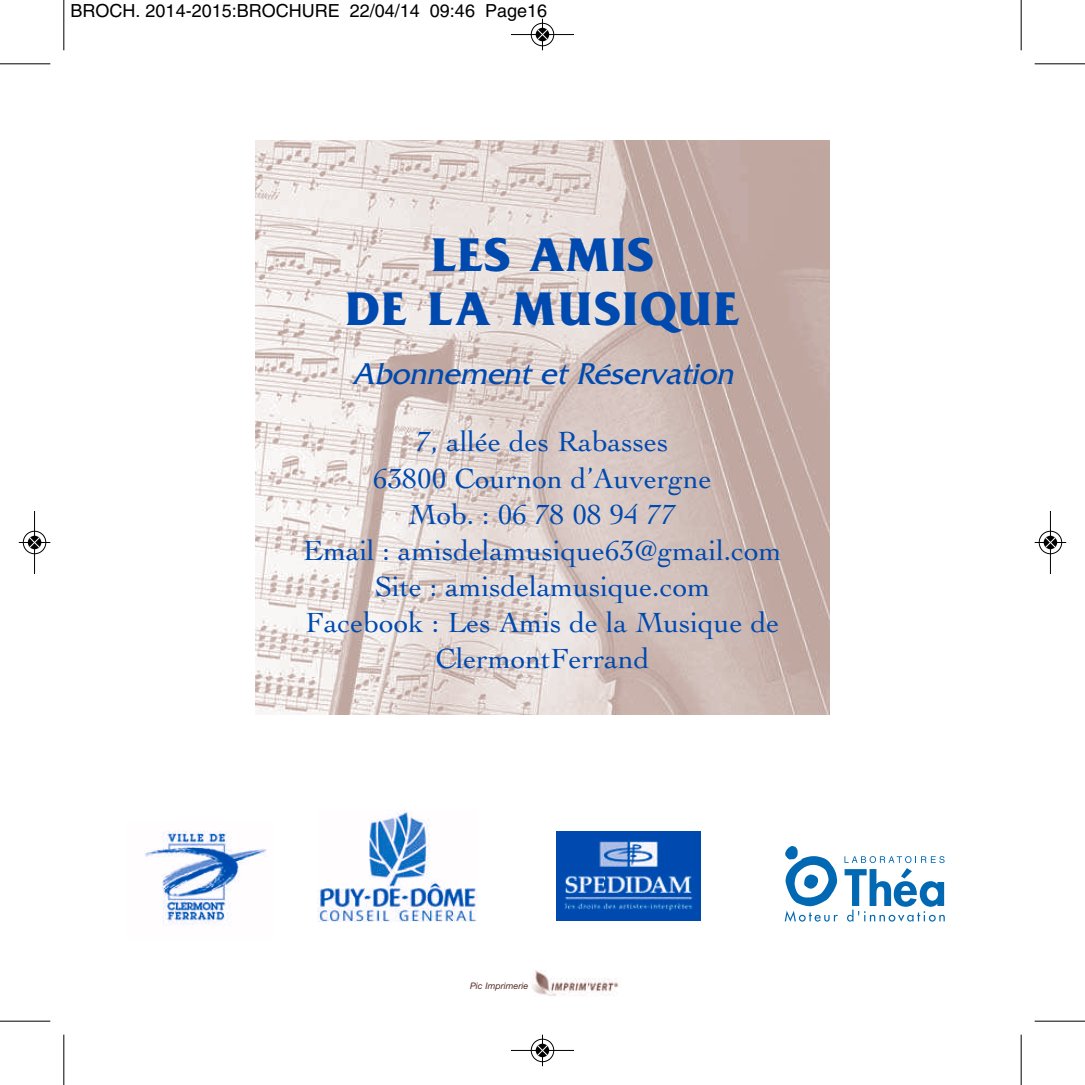
<style>
.page{position:relative;width:1085px;height:1085px;background:#fff}
.page>*{position:absolute;margin:0;border:0;box-sizing:border-box;transform-origin:0 0}
.t1{font:700 49.5px/54px "Friz Quadrata";letter-spacing:.05em;color:#0049af;text-align:center}
.t2{font:italic 31.5px "Friz Quadrata";color:#0049af}
.t3{font:29.25px/36px "Cochin";color:#0049af;text-align:center}
.t4{font:18px "Helvetica";color:#000}
.t5{font:italic 9px "Helvetica Neue";color:#552b24}
</style>
<div class="page">
<img style="left:145px;top:831px;width:122px;height:95px">
<img style="left:255px;top:140px;width:574px;height:574px">
<img style="left:556px;top:831px;width:144px;height:89px">
<svg style="left:844px;top:856px;width:100px;height:6px"></svg>
<svg style="left:784px;top:846px;width:53px;height:75px"></svg>
<svg style="left:844px;top:868px;width:100px;height:53px"></svg>
<img style="left:317px;top:810px;width:160px;height:111px">
<img style="left:532px;top:970px;width:86px;height:26px">
<hr style="left:63px;top:0;width:1px;height:50px;background:#000">
<hr style="left:0;top:63px;width:50px;height:1px;background:#000">
<hr style="left:1020px;top:0;width:1px;height:50px;background:#000">
<hr style="left:1034px;top:63px;width:50px;height:1px;background:#000">
<hr style="left:63px;top:1034px;width:1px;height:50px;background:#000">
<hr style="left:0;top:1020px;width:50px;height:1px;background:#000">
<hr style="left:1020px;top:1034px;width:1px;height:50px;background:#000">
<hr style="left:1034px;top:1020px;width:50px;height:1px;background:#000">
<div style="left:530px;top:23px;width:24px;height:23px;border:1px solid #fff;border-radius:50%"></div>
<hr style="left:511px;top:34px;width:63px;height:1px;background:#000">
<hr style="left:542px;top:19px;width:1px;height:31px;background:#000">
<div style="left:531px;top:23px;width:23px;height:23px;border:1px solid #000;border-radius:50%"></div>
<svg style="left:535px;top:28px;width:14px;height:13px"></svg>
<svg style="left:536px;top:29px;width:12px;height:11px"></svg>
<div style="left:530px;top:1038px;width:24px;height:24px;border:1px solid #fff;border-radius:50%"></div>
<hr style="left:511px;top:1049px;width:63px;height:1px;background:#000">
<hr style="left:542px;top:1034px;width:1px;height:31px;background:#000">
<div style="left:531px;top:1038px;width:23px;height:23px;border:1px solid #000;border-radius:50%"></div>
<svg style="left:535px;top:1043px;width:14px;height:13px"></svg>
<svg style="left:536px;top:1044px;width:12px;height:11px"></svg>
<div style="left:23px;top:530px;width:23px;height:24px;border:1px solid #fff;border-radius:50%"></div>
<hr style="left:34px;top:511px;width:1px;height:63px;background:#000">
<hr style="left:19px;top:542px;width:31px;height:1px;background:#000">
<div style="left:23px;top:531px;width:23px;height:23px;border:1px solid #000;border-radius:50%"></div>
<svg style="left:28px;top:535px;width:13px;height:14px"></svg>
<svg style="left:29px;top:536px;width:11px;height:12px"></svg>
<div style="left:1038px;top:530px;width:24px;height:24px;border:1px solid #fff;border-radius:50%"></div>
<hr style="left:1049px;top:511px;width:1px;height:63px;background:#000">
<hr style="left:1034px;top:542px;width:31px;height:1px;background:#000">
<div style="left:1038px;top:531px;width:23px;height:23px;border:1px solid #000;border-radius:50%"></div>
<svg style="left:1043px;top:535px;width:13px;height:14px"></svg>
<svg style="left:1044px;top:536px;width:11px;height:12px"></svg>
<p class="t4" style="left:71px;top:4px;width:478px">BROCH. 2014-2015:BROCHURE 22/04/14 09:46 Page16</p>
<h1 class="t1" style="left:346px;top:233px;width:395px">LES AMIS<br>DE LA MUSIQUE</h1>
<p class="t2" style="left:352px;top:362px;width:388px">Abonnement et Réservation</p>
<p class="t3" style="left:303px;top:426px;width:480px">7, allée des Rabasses<br>63800 Cournon d’Auvergne<br>Mob. : 06 78 08 94 77<br>Email : amisdelamusique63@gmail.com<br>Site : amisdelamusique.com<br>Facebook : Les Amis de la Musique de<br>ClermontFerrand</p>
<p class="t5" style="left:470px;top:982px;width:60px">Pic Imprimerie</p>
</div>
